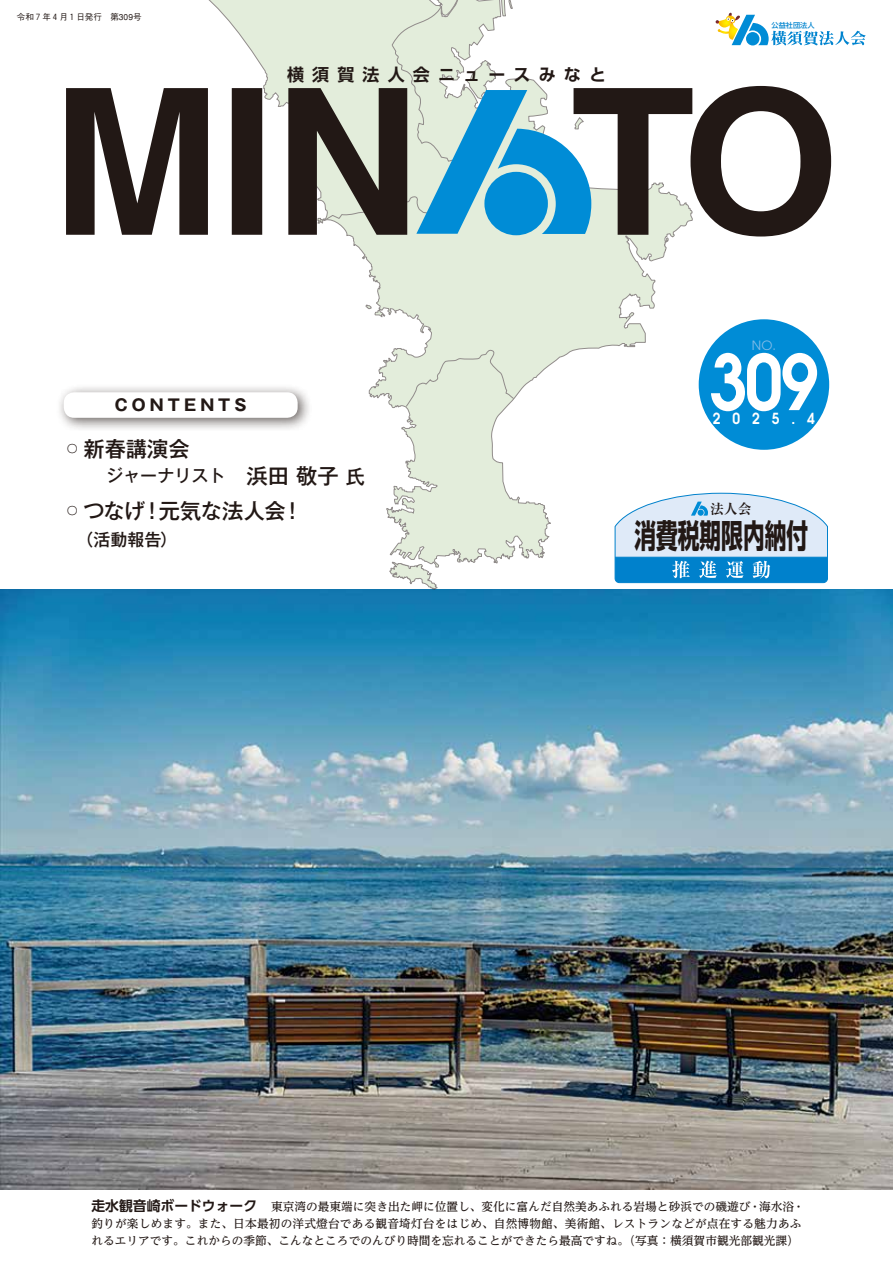
<style>
.page{position:relative;width:893px;height:1263px;background:#fff}
.page>*{position:absolute;margin:0;border:0;box-sizing:border-box;transform-origin:0 0}
.t1{font:600 75.9px "Avant Garde";color:#fff;scale:.89 1}
.t2{font:700 32.55px "UD Shin Go Pro";color:#221815;scale:.67 1}
.t3{font:500 21.3px "Gothic MB101 Pr 6";color:#221815}
.t4{font:500 16.95px "Gothic MB101 Pr 6";color:#221815}
.t5{font:700 16.95px "UD Shin Go Pro De";letter-spacing:.48em;color:#221815}
.t6{font:700 15.9px "Gothic MB101 Pr 6";letter-spacing:.26em;color:#221815}
.t7{font:600 15.3px "Avant Garde";color:#fff;scale:.9 1}
.t8{font:700 13.8px "Ryumin Pr 6";color:#221815}
.t9{font:12.75px "Avant Garde";color:#84bce7}
.t10{font:500 11.7px/17px "UD Reimin Pro";color:#221815}
.t11{font:500 8.55px "Gothic BBB";color:#221815}
.t12{font:500 7.2px "Shin Go";color:#0084cf}
.s1{font-weight:400;font-size:16.95px}
.s2{font-size:21.3px}
.s3{font-size:19.2px}
.s4{font-family:"UD Shin Go Pro De";font-weight:700;font-size:13.8px}
</style>
<div class="page">
<img style="left:0;top:590px;width:893px;height:599px">
<svg style="left:716px;top:13px;width:149px;height:32px"></svg>
<svg style="left:208px;top:0;width:467px;height:580px"></svg>
<svg style="left:389px;top:561px;width:49px;height:29px"></svg>
<svg style="left:365px;top:304px;width:21px;height:14px"></svg>
<svg style="left:405px;top:349px;width:110px;height:58px;background:#e0ead9"></svg>
<div style="left:699px;top:319px;width:130px;height:131px;background:#008cd6;border-radius:50%"></div>
<svg style="left:615px;top:493px;width:213px;height:90px;background:#a4cfec"></svg>
<hr style="left:615px;top:557px;width:212px;height:1px;background:#0081cc">
<svg style="left:317px;top:0;width:274px;height:86px"></svg>
<svg style="left:66px;top:86px;width:765px;height:150px"></svg>
<svg style="left:208px;top:436px;width:18px;height:50px"></svg>
<svg style="left:244px;top:463px;width:122px;height:25px"></svg>
<svg style="left:208px;top:497px;width:88px;height:72px"></svg>
<div style="left:55px;top:383px;width:257px;height:49px;background:#221815;opacity:.69"></div>
<div style="left:64px;top:392px;width:234px;height:26px;background:#fff;border-radius:10px"></div>
<p class="t11" style="left:17px;top:12px;width:126px">令和７年４月１日発行　第309号</p>
<h3 class="t5" style="left:287px;top:61px;width:320px">横須賀法人会ニュースみなと</h3>
<p class="t12" style="left:772px;top:20px;width:45px">公益社団法人</p>
<h3 class="t6" style="left:115px;top:392px;width:133px">CONTENTS</h3>
<h3 class="t3" style="left:64px;top:431px;width:127px"><span class="s1">⃝</span> 新春講演会</h3>
<h3 class="t4" style="left:64px;top:461px;width:303px"><span class="s2">　　</span>ジャーナリスト <span class="s2">浜田敬子</span><span class="s3">氏</span></h3>
<h3 class="t3" style="left:64px;top:493px;width:241px"><span class="s1">⃝</span> つなげ！元気な法人会！</h3>
<h3 class="t4" style="left:77px;top:525px;width:102px">（活動報告）</h3>
<p class="t9" style="left:752px;top:338px;width:26px">NO.</p>
<h1 class="t1" style="left:709px;top:333px;width:125px">309</h1>
<h3 class="t7" style="left:713px;top:408px;width:115px">2025.4</h3>
<p class="t8" style="left:710px;top:498px;width:43px">法人会</p>
<h2 class="t2" style="left:634px;top:509px;width:261px">消費税期限内納付</h2>
<p class="t10" style="left:91px;top:1198px;width:715px"><span class="s4">走水観音崎ボードウォーク　</span>東京湾の最東端に突き出た岬に位置し、変化に富んだ自然美あふれる岩場と砂浜での磯遊び・海水浴・釣りが楽しめます。また、日本最初の洋式燈台である観音埼灯台をはじめ、自然博物館、美術館、レストランなどが点在する魅力あふれるエリアです。これからの季節、こんなところでのんびり時間を忘れることができたら最高ですね。（写真：横須賀市観光部観光課）</p>
</div>
